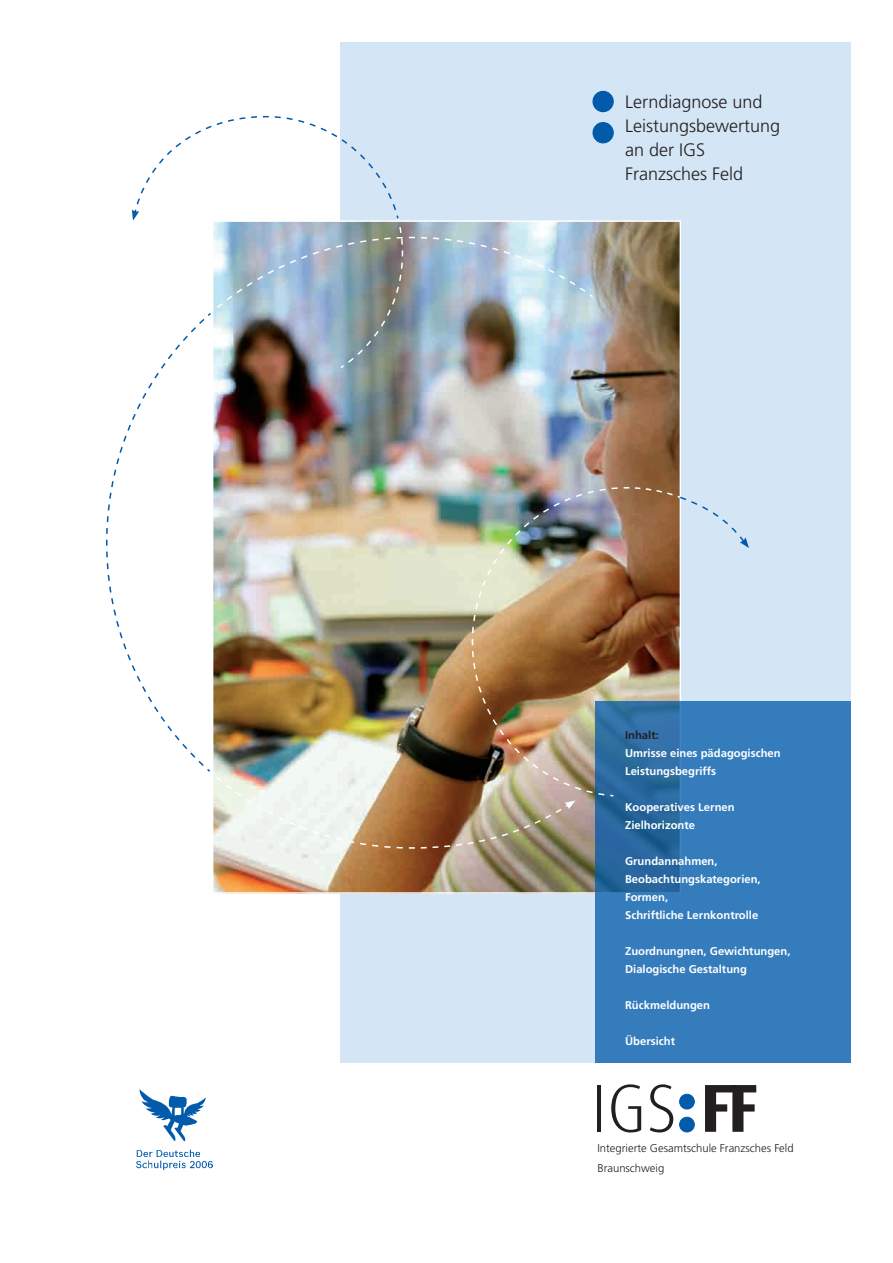
<style>
.page{position:relative;width:893px;height:1263px;background:#fff}
.page>*{position:absolute;margin:0;border:0;box-sizing:border-box;transform-origin:0 0}
.t1{font:300 18px/24px "Frutiger";color:#231f20}
.t2{font:700 11.25px/18px "Frutiger";color:#fff}
.t3{font:300 11.25px/20.2px "Frutiger";color:#231f20}
.t4{font:700 11.25px "Frutiger";color:#231f20}
</style>
<div class="page">
<div style="left:340px;top:43px;width:510px;height:1020px;background:#d4e5f5"></div>
<img style="left:215px;top:223px;width:463px;height:668px">
<svg style="left:595px;top:702px;width:255px;height:361px;background:#337ab9"></svg>
<img style="left:136px;top:1089px;width:77px;height:80px">
<svg style="left:619px;top:486px;width:63px;height:311px;background:#6c6869"></svg>
<svg style="left:631px;top:486px;width:118px;height:62px"></svg>
<svg style="left:705px;top:1085px;width:51px;height:47px"></svg>
<hr style="left:597px;top:1085px;width:4px;height:47px;background:#231f20">
<svg style="left:611px;top:1084px;width:30px;height:48px"></svg>
<svg style="left:650px;top:1084px;width:23px;height:48px"></svg>
<div style="left:680px;top:1117px;width:14px;height:15px;background:#015aaa;border-radius:50%"></div>
<div style="left:679px;top:1117px;width:16px;height:15px;border:1px solid #015aaa;border-radius:50%"></div>
<div style="left:680px;top:1094px;width:14px;height:15px;background:#015aaa;border-radius:50%"></div>
<div style="left:679px;top:1094px;width:16px;height:15px;border:1px solid #015aaa;border-radius:50%"></div>
<div style="left:593px;top:91px;width:20px;height:21px;background:#015aaa;border-radius:50%"></div>
<div style="left:592px;top:91px;width:22px;height:21px;border:1px solid #015aaa;border-radius:50%"></div>
<img style="left:106px;top:115px;width:513px;height:734px">
<h1 class="t1" style="left:625px;top:89px;width:157px">Lerndiagnose und<br>Leistungsbewertung an der IGS<br>Franzsches Feld</h1>
<p class="t4" style="left:625px;top:728px;width:35px">Inhalt:</p>
<p class="t2" style="left:625px;top:744px;width:157px">Umrisse eines pädagogischen<br>Leistungsbegriffs</p>
<p class="t2" style="left:625px;top:798px;width:111px">Kooperatives Lernen<br>Zielhorizonte</p>
<p class="t2" style="left:625px;top:852px;width:137px">Grundannahmen,<br>Beobachtungskategorien,<br>Formen,<br>Schriftliche Lernkontrolle</p>
<p class="t2" style="left:625px;top:942px;width:167px">Zuordnungnen, Gewichtungen,<br>Dialogische Gestaltung</p>
<p class="t2" style="left:625px;top:996px;width:87px">Rückmeldungen</p>
<p class="t2" style="left:625px;top:1032px;width:51px">Übersicht</p>
<p class="t3" style="left:597px;top:1138px;width:198px">Integrierte Gesamtschule Franzsches Feld<br>Braunschweig</p>
</div>
